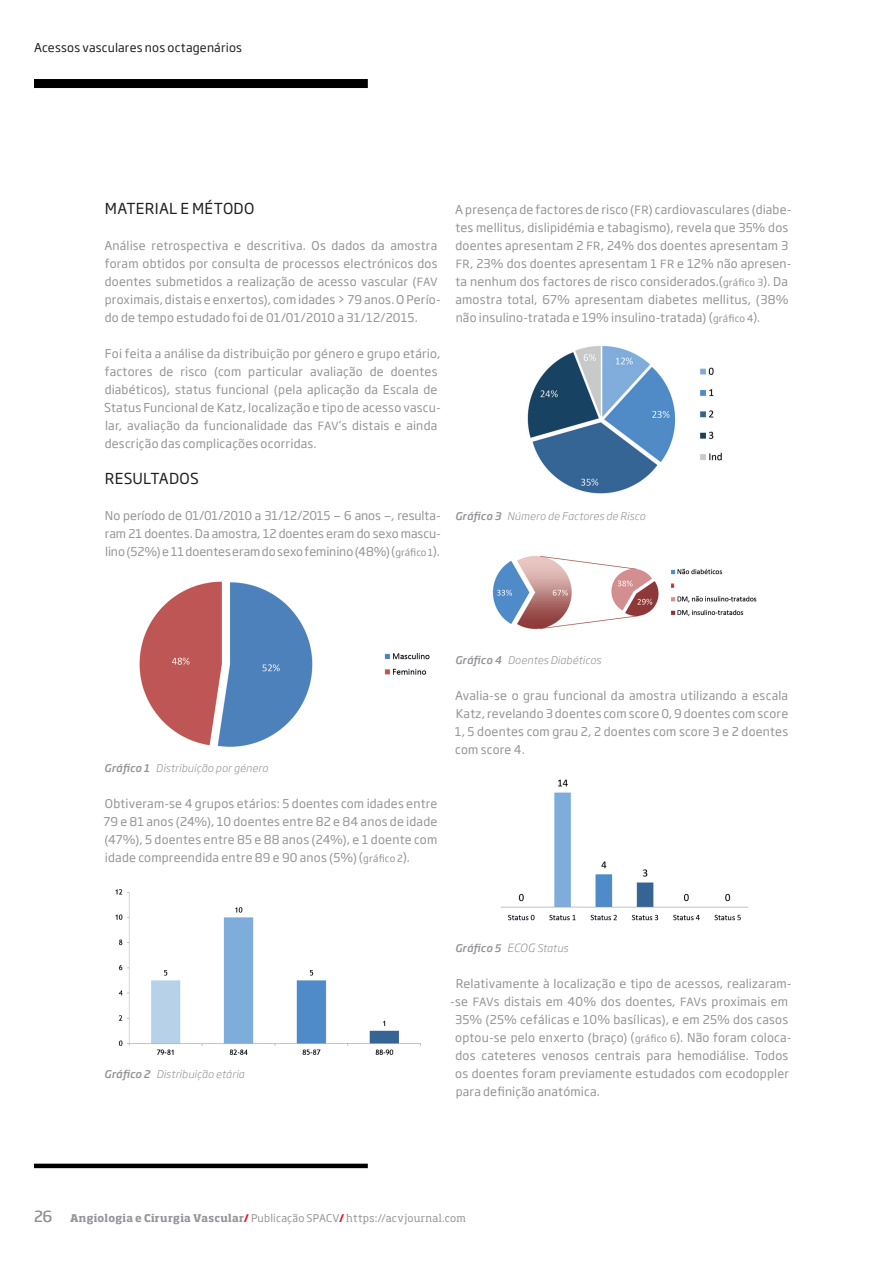
<style>
.page{position:relative;width:893px;height:1263px;background:#fff}
.page>*{position:absolute;margin:0;border:0;box-sizing:border-box;transform-origin:0 0}
.t1{font:15px "Soho Gothic Pro";letter-spacing:.02em;color:#231f20}
.t2{font:12px/18px "Soho Gothic Pro";letter-spacing:.015em;color:#939598}
.t3{font:12px "Soho Gothic Pro";letter-spacing:.015em;color:#231f20}
.t4{font:italic 300 10.5px "Soho Gothic Pro";letter-spacing:.015em;color:#939598}
.t5{font:700 10.5px "Soho Std";letter-spacing:.03em;color:#939598}
.t6{font:italic 500 10.5px "Soho Gothic Pro";letter-spacing:.015em;color:#939598}
.s1{font-size:11.25px}
.s2{font-size:9.75px}
.s3{font-weight:500}
.s4{font-weight:300;font-size:11.25px}
.s5{font-weight:300}
.s6{font-family:"Soho Gothic Pro";font-weight:400;font-size:15px}
.s7{color:#e51a23}
.s8{font-family:"Soho Gothic Pro";font-weight:400}
.s9{font-weight:400}
</style>
<div class="page">
<div style="left:34px;top:79px;width:334px;height:9px;background:#000"></div>
<hr style="left:34px;top:1164px;width:334px;height:4px;background:#000">
<img style="left:139px;top:581px;width:291px;height:166px">
<img style="left:527px;top:346px;width:195px;height:148px">
<img style="left:492px;top:555px;width:265px;height:75px">
<img style="left:500px;top:779px;width:249px;height:142px">
<img style="left:115px;top:889px;width:306px;height:166px">
<p class="t3" style="left:34px;top:38px;width:209px">Acessos vasculares nos octagenários</p>
<p class="t1" style="left:105px;top:197px;width:151px">MATERIAL E MÉTODO</p>
<p class="t2" style="left:104px;top:236px;width:338px">Análise retrospectiva e descritiva. Os dados da amostra foram obtidos por consulta de processos electrónicos dos doentes submetidos a realização de acesso vascular (<span class="s1">FAV </span>proximais, distais e enxertos), com idades &gt; 79 anos. O Perío&shy;do de tempo estudado foi de 01/01/2010 a 31/12/2015.</p>
<p class="t2" style="left:104px;top:344px;width:338px">Foi feita a análise da distribuição por género e grupo etário, factores de risco (com particular avaliação de doentes diabéticos), status funcional (pela aplicação da Escala de Status Funcional de Katz, localização e tipo de acesso vascu&shy;lar, avaliação da funcionalidade das <span class="s1">FAV</span>’s distais e ainda descrição das complicações ocorridas.</p>
<p class="t1" style="left:105px;top:467px;width:96px">RESULTADOS</p>
<p class="t2" style="left:105px;top:506px;width:337px;text-align:justify">No período de 01/01/2010 a 31/12/2015 — 6 anos —, resulta&shy;ram 21 doentes. Da amostra, 12 doentes eram do sexo mascu&shy;lino (52%) e 11 doentes eram do sexo feminino (48%)(<span class="s2">gráfico 1</span>).</p>
<p class="t2" style="left:455px;top:200px;width:338px">A presença de factores de risco (<span class="s1">FR</span>) cardiovasculares (diabe&shy;tes mellitus, dislipidémia e tabagismo), revela que 35% dos doentes apresentam 2 <span class="s1">FR</span>, 24% dos doentes apresentam 3<br><span class="s1">FR</span>, 23% dos doentes apresentam 1 <span class="s1">FR</span> e 12% não apresen&shy;ta nenhum dos factores de risco considerados.(<span class="s2">gráfico 3</span>). Da amostra total, 67% apresentam diabetes mellitus, (38% não insulino-tratada e 19% insulino-tratada) (<span class="s2">gráfico 4</span>).</p>
<p class="t4" style="left:455px;top:508px;width:192px"><span class="s3">Gráfico 3</span> Número de Factores de Risco</p>
<p class="t4" style="left:104px;top:760px;width:165px"><span class="s3">Gráfico 1</span> Distribuição por género</p>
<p class="t2" style="left:103px;top:794px;width:336px;text-align:justify">Obtiveram-se 4 grupos etários: 5 doentes com idades entre 79 e 81 anos (24%), 10 doentes entre 82 e 84 anos de idade (47%), 5 doentes entre 85 e 88 anos (24%), e 1 doente com idade compreendida entre 89 e 90 anos (5%)(<span class="s2">gráfico 2</span>).</p>
<p class="t4" style="left:455px;top:652px;width:147px"><span class="s3">Gráfico 4</span> Doentes Diabéticos</p>
<p class="t2" style="left:455px;top:686px;width:335px;text-align:justify">Avalia-se o grau funcional da amostra utilizando a escala Katz, revelando 3 doentes com score 0, 9 doentes com score 1, 5 doentes com grau 2, 2 doentes com score 3 e 2 doentes com score 4.</p>
<p class="t4" style="left:104px;top:1066px;width:142px"><span class="s3">Gráfico 2</span> Distribuição etária</p>
<p class="t6" style="left:455px;top:940px;width:115px">Gráfico 5 <span class="s4">ECOG</span> <span class="s5">Status</span></p>
<p class="t2" style="left:456px;top:974px;width:337px">Relativamente à localização e tipo de acessos, realizaram-</p>
<p class="t2" style="left:450px;top:992px;width:339px">-se <span class="s1">FAV</span>s distais em 40% dos doentes, <span class="s1">FAV</span>s proximais em</p>
<p class="t2" style="left:455px;top:1010px;width:335px">35% (25% cefálicas e 10% basílicas), e em 25% dos casos</p>
<p class="t2" style="left:455px;top:1028px;width:338px">optou-se pelo enxerto (braço) (<span class="s2">gráfico 6</span>). Não foram coloca-</p>
<p class="t2" style="left:455px;top:1046px;width:334px">dos cateteres venosos centrais para hemodiálise. Todos</p>
<p class="t2" style="left:455px;top:1064px;width:335px">os doentes foram previamente estudados com ecodoppler</p>
<p class="t2" style="left:456px;top:1082px;width:146px">para definição anatómica.</p>
<p class="t5" style="left:34px;top:1211px;width:433px"><span class="s6">26</span> Angiologia e Cirurgia Vascular<span class="s7">/</span> <span class="s8">Publicação SPACV</span><span class="s7">/</span> <span class="s9">https://acvjournal.com</span></p>
</div>
